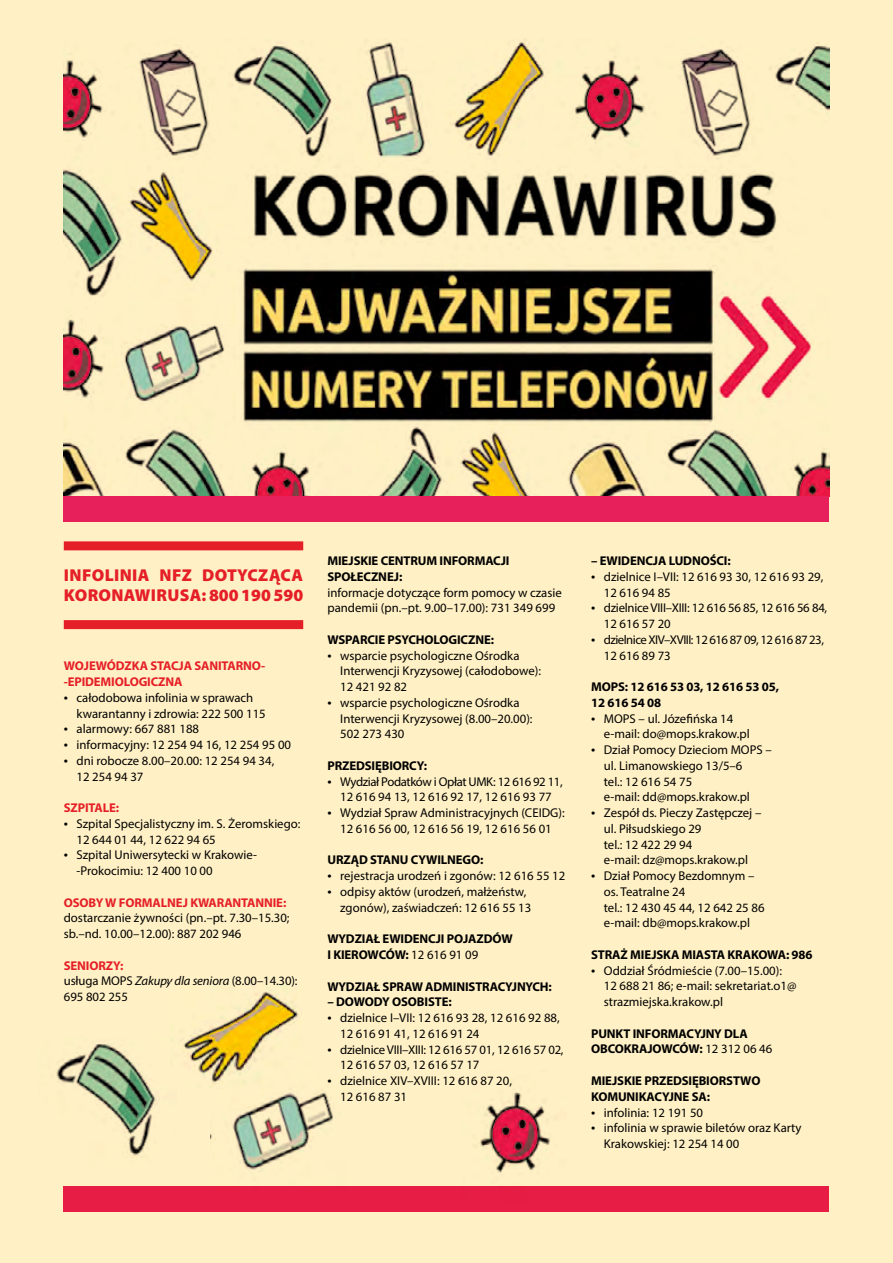
<style>
.page{position:relative;width:893px;height:1263px;background:#fff1c5}
.page>*{position:absolute;margin:0;border:0;box-sizing:border-box;transform-origin:0 0}
.t1{font:900 17.25px/19.5px "Myriad Pro";letter-spacing:.02em;color:#e51f27}
.t2{font:900 17.25px "Myriad Pro";color:#e51f27}
.t3{font:12.75px/15.8px "Myriad Pro";color:#000}
.t4{font:700 12.75px/15.8px "Myriad Pro";letter-spacing:-.01em;color:#000}
.t5{font:12.75px/15.8px "Myriad Pro";letter-spacing:-.02em;color:#000}
.t6{font:700 12.75px/15.8px "Myriad Pro";letter-spacing:-.01em;color:#e51f27}
.t7{font:12.75px/15.8px "Myriad Pro";letter-spacing:-.03em;color:#000;text-align:center}
.t8{font:12.75px/15.8px "Myriad Pro";letter-spacing:-.04em;color:#000}
.s1{font-size:15px}
.s2{font-weight:700;color:#e51f27}
.s3{font-style:italic}
.s4{font-weight:400}
</style>
<div class="page">
<img style="left:64px;top:39px;width:765px;height:457px">
<div style="left:64px;top:541px;width:239px;height:9px;background:#e51f27"></div>
<div style="left:64px;top:620px;width:239px;height:9px;background:#e51f27"></div>
<div style="left:64px;top:496px;width:765px;height:26px;background:#e71f5a"></div>
<div style="left:64px;top:1186px;width:765px;height:25px;background:#e71d45"></div>
<img style="left:475px;top:1092px;width:75px;height:81px">
<img style="left:183px;top:984px;width:117px;height:91px">
<img style="left:56px;top:1043px;width:100px;height:113px">
<img style="left:210px;top:1058px;width:123px;height:112px">
<h1 class="t1" style="left:64px;top:566px;width:240px">INFOLINIA NFZ DOTYCZĄCA<br>KORONAW</h1>
<h1 class="t2" style="left:151px;top:585px;width:154px">IRUSA: 800 190 590</h1>
<p class="t6" style="left:64px;top:658px;width:203px">WOJEWÓDZKA STACJA SANITARNO--EPIDEMIOLOGICZNA</p>
<p class="t3" style="left:77px;top:689px;width:191px;text-indent:-13px"><span class="s1">•</span> całodobowa infolinia w sprawach kwarantanny i zdrowia: 222 500 115</p>
<p class="t3" style="left:64px;top:721px;width:137px"><span class="s1">•</span> alarmowy: 667 881 188</p>
<p class="t3" style="left:64px;top:737px;width:229px"><span class="s1">•</span> informacyjny: 12 254 94 16, 12 254 95 00</p>
<p class="t3" style="left:77px;top:752px;width:199px;text-indent:-13px"><span class="s1">•</span> dni robocze 8.00–20.00: 12 254 94 34,<br>12 254 94 37</p>
<p class="t6" style="left:64px;top:799px;width:57px">SZPITALE:</p>
<p class="t3" style="left:77px;top:815px;width:225px;text-indent:-13px"><span class="s1">•</span> Szpital Specjalistyczny im. S. Żeromskiego:<br>12 644 01 44, 12 622 94 65</p>
<p class="t3" style="left:77px;top:847px;width:182px;text-indent:-13px"><span class="s1">•</span> Szpital Uniwersytecki w Krakowie--Prokocimiu: 12 400 10 00</p>
<p class="t6" style="left:64px;top:894px;width:224px">OSOBY W FORMALNEJ KWARANTANNIE:</p>
<p class="t3" style="left:64px;top:910px;width:227px">dostarczanie żywności (pn.–pt. 7.30–15.30; sb.–nd. 10.00–12.00): 887 202 946</p>
<p class="t3" style="left:64px;top:957px;width:235px"><span class="s2">SENIORZY:<br></span>usługa MOPS <span class="s3">Zakupy dla seniora</span> (8.00–14.30):<br>695 802 255</p>
<p class="t4" style="left:327px;top:553px;width:184px">MIEJSKIE CENTRUM INFORMACJI<br>SPOŁECZNEJ:</p>
<p class="t3" style="left:327px;top:584px;width:236px">informacje dotyczące form pomocy w czasie pandemii (pn.–pt. 9.00–17.00): 731 349 699</p>
<p class="t4" style="left:327px;top:631px;width:168px">WSPARCIE PSYCHOLOGICZNE:</p>
<p class="t3" style="left:340px;top:647px;width:202px;text-indent:-13px"><span class="s1">•</span> wsparcie psychologiczne Ośrodka<br>Interwencji Kryzysowej (całodobowe):<br>12 421 92 82</p>
<p class="t3" style="left:340px;top:695px;width:194px;text-indent:-13px"><span class="s1">•</span> wsparcie psychologiczne Ośrodka<br>Interwencji Kryzysowej (8.00–20.00):<br>502 273 430</p>
<p class="t4" style="left:327px;top:757px;width:101px">PRZEDSIĘBIORCY:</p>
<p class="t7" style="left:327px;top:773px;width:237px"><span class="s1">•</span> Wydział Podatków i Opłat UMK: 12 616 92 11,<br>12 616 94 13, 12 616 92 17, 12 616 93 77</p>
<p class="t3" style="left:327px;top:805px;width:239px;text-align:center"><span class="s1">•</span> Wydział Spraw Administracyjnych (CEIDG):<br>12 616 56 00, 12 616 56 19, 12 616 56 01</p>
<p class="t4" style="left:327px;top:852px;width:158px">URZĄD STANU CYWILNEGO:</p>
<p class="t3" style="left:327px;top:868px;width:239px"><span class="s1">•</span> rejestracja urodzeń i zgonów: 12 616 55 12</p>
<p class="t3" style="left:340px;top:884px;width:193px;text-indent:-13px"><span class="s1">•</span> odpisy aktów (urodzeń, małżeństw, zgonów), zaświadczeń: 12 616 55 13</p>
<p class="t4" style="left:327px;top:931px;width:187px">WYDZIAŁ EWIDENCJI POJAZDÓW<br>I KIEROWCÓW: <span class="s4">12 616 91 09</span></p>
<p class="t4" style="left:327px;top:978px;width:226px">WYDZIAŁ SPRAW ADMINISTRACYJNYCH:</p>
<p class="t4" style="left:327px;top:994px;width:126px">– DOWODY OSOBISTE:</p>
<p class="t3" style="left:340px;top:1010px;width:221px;text-indent:-13px"><span class="s1">•</span> dzielnice I–VII: 12 616 93 28, 12 616 92 88,<br>12 616 91 41, 12 616 91 24</p>
<p class="t5" style="left:340px;top:1041px;width:225px;text-indent:-13px"><span class="s1">•</span> dzielnice VIII–XIII: 12 616 57 01, 12 616 57 02,<br>12 616 57 03, 12 616 57 17</p>
<p class="t3" style="left:340px;top:1073px;width:173px;text-indent:-13px"><span class="s1">•</span> dzielnice XIV–XVIII: 12 616 87 20,<br>12 616 87 31</p>
<p class="t4" style="left:591px;top:553px;width:141px">– EWIDENCJA LUDNOŚCI:</p>
<p class="t3" style="left:604px;top:569px;width:221px;text-indent:-13px"><span class="s1">•</span> dzielnice I–VII: 12 616 93 30, 12 616 93 29,<br>12 616 94 85</p>
<p class="t5" style="left:604px;top:600px;width:225px;text-indent:-13px"><span class="s1">•</span> dzielnice VIII–XIII: 12 616 56 85, 12 616 56 84,<br>12 616 57 20</p>
<p class="t8" style="left:604px;top:632px;width:222px;text-indent:-13px"><span class="s1">•</span> dzielnice XIV–XVIII: 12 616 87 09, 12 616 87 23,<br>12 616 89 73</p>
<p class="t4" style="left:591px;top:679px;width:190px">MOPS: 12 616 53 03, 12 616 53 05,<br>12 616 54 08</p>
<p class="t3" style="left:604px;top:710px;width:147px;text-indent:-13px"><span class="s1">•</span> MOPS – ul. Józefińska 14 e-mail: do@mops.krakow.pl</p>
<p class="t3" style="left:604px;top:742px;width:170px;text-indent:-13px"><span class="s1">•</span> Dział Pomocy Dzieciom MOPS – ul. Limanowskiego 13/5–6<br>tel.: 12 616 54 75<br>e-mail: dd@mops.krakow.pl</p>
<p class="t3" style="left:604px;top:805px;width:159px;text-indent:-13px"><span class="s1">•</span> Zespół ds. Pieczy Zastępczej – ul. Piłsudskiego 29<br>tel.: 12 422 29 94<br>e-mail: dz@mops.krakow.pl</p>
<p class="t3" style="left:604px;top:868px;width:162px;text-indent:-13px"><span class="s1">•</span> Dział Pomocy Bezdomnym – os. Teatralne 24<br>tel.: 12 430 45 44, 12 642 25 86 e-mail: db@mops.krakow.pl</p>
<p class="t4" style="left:591px;top:946px;width:223px">STRAŻ MIEJSKA MIASTA KRAKOWA: 986</p>
<p class="t3" style="left:604px;top:962px;width:194px;text-indent:-13px"><span class="s1">•</span> Oddział Śródmieście (7.00–15.00):<br>12 688 21 86; e-mail: sekretariat.o1@ strazmiejska.krakow.pl</p>
<p class="t4" style="left:591px;top:1025px;width:183px">PUNKT INFORMACYJNY DLA<br>OBCOKRAJOWCÓW: <span class="s4">12 312 06 46</span></p>
<p class="t4" style="left:591px;top:1072px;width:171px">MIEJSKIE PRZEDSIĘBIORSTWO<br>KOMUNIKACYJNE SA:</p>
<p class="t3" style="left:591px;top:1104px;width:114px"><span class="s1">•</span> infolinia: 12 191 50</p>
<p class="t3" style="left:604px;top:1120px;width:199px;text-indent:-13px"><span class="s1">•</span> infolinia w sprawie biletów oraz Karty<br>Krakowskiej: 12 254 14 00</p>
</div>
